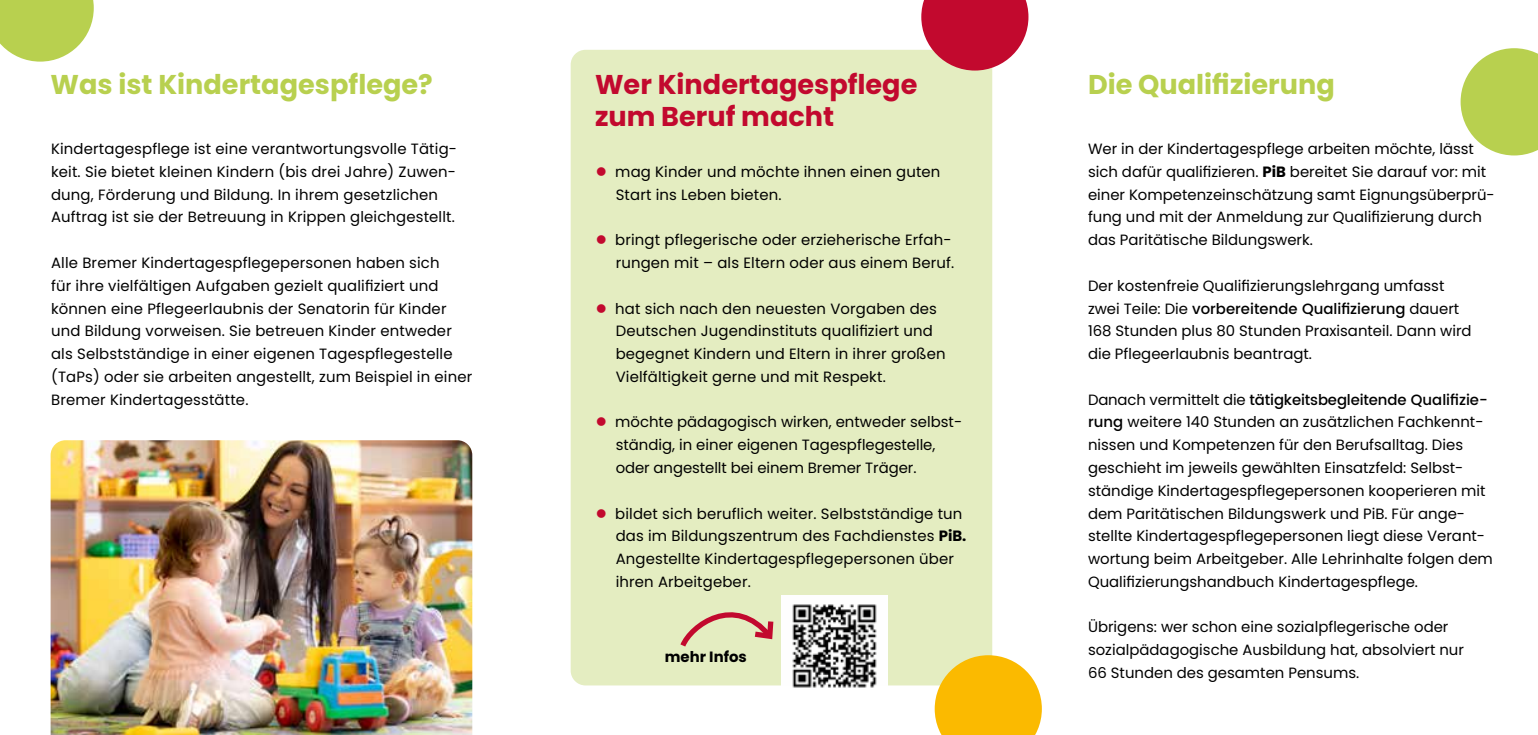
<style>
.page{position:relative;width:1538px;height:735px;background:#fff}
.page>*{position:absolute;margin:0;border:0;box-sizing:border-box;transform-origin:0 0}
.t1{font:700 27.12px "Poppins";color:#b8d04f}
.t2{font:700 27.12px/32.6px "Poppins";color:#c2092e}
.t3{font:14.88px/22.8px "Poppins";color:#000}
.t4{font:700 14.88px "Poppins";color:#000}
.s1{font-weight:700}
.s2{font-weight:500}
</style>
<div class="page">
<div style="left:571px;top:50px;width:421px;height:635px;background:#e4edc1;border-radius:15px"></div>
<svg style="left:1460px;top:48px;width:78px;height:107px"></svg>
<svg style="left:935px;top:655px;width:107px;height:79px"></svg>
<svg style="left:0;top:0;width:94px;height:62px;background:#c2d769"></svg>
<svg style="left:921px;top:0;width:107px;height:70px"></svg>
<img style="left:51px;top:440px;width:421px;height:294px">
<img style="left:782px;top:595px;width:105px;height:93px">
<svg style="left:680px;top:612px;width:94px;height:35px"></svg>
<h1 class="t1" style="left:51px;top:68px;width:384px">Was ist Kindertagespflege?</h1>
<p class="t3" style="left:51px;top:137px;width:407px">Kindertagespflege ist eine verantwortungsvolle Tätig&shy;keit. Sie bietet kleinen Kindern (bis drei Jahre) Zuwen&shy;dung, Förderung und Bildung. In ihrem gesetzlichen Auftrag ist sie der Betreuung in Krippen gleichgestellt.</p>
<p class="t3" style="left:51px;top:251px;width:423px">Alle Bremer Kindertagespflegepersonen haben sich<br>für ihre vielfältigen Aufgaben gezielt qualifiziert und können eine Pflegeerlaubnis der Senatorin für Kinder und Bildung vorweisen. Sie betreuen Kinder entweder als Selbstständige in einer eigenen Tagespflegestelle (TaPs) oder sie arbeiten angestellt, zum Beispiel in einer Bremer Kindertagesstätte.</p>
<h1 class="t2" style="left:595px;top:68px;width:324px">Wer Kindertagespflege zum Beruf macht</h1>
<p class="t3" style="left:615px;top:160px;width:327px">mag Kinder und möchte ihnen einen guten<br>Start ins Leben bieten.</p>
<p class="t3" style="left:615px;top:228px;width:341px">bringt pflegerische oder erzieherische Erfah&shy;rungen mit – als Eltern oder aus einem Beruf.</p>
<p class="t3" style="left:615px;top:297px;width:332px">hat sich nach den neuesten Vorgaben des Deutschen Jugendinstituts qualifiziert und begegnet Kindern und Eltern in ihrer großen Vielfältigkeit gerne und mit Respekt.</p>
<p class="t3" style="left:615px;top:410px;width:348px">möchte pädagogisch wirken, entweder selbst&shy;ständig, in einer eigenen Tagespflegestelle, oder angestellt bei einem Bremer Träger.</p>
<p class="t3" style="left:615px;top:501px;width:353px">bildet sich beruflich weiter. Selbstständige tun das im Bildungszentrum des Fachdienstes <span class="s1">PiB.<br></span>Angestellte Kindertagespflegepersonen über ihren Arbeitgeber.</p>
<p class="t4" style="left:665px;top:648px;width:84px">mehr Infos</p>
<h1 class="t1" style="left:1088px;top:68px;width:248px">Die Qualifizierung</h1>
<p class="t3" style="left:1088px;top:137px;width:408px">Wer in der Kindertagespflege arbeiten möchte, lässt sich dafür qualifizieren. <span class="s1">PiB</span> bereitet Sie darauf vor: mit einer Kompetenzeinschätzung samt Eignungsüberprü&shy;fung und mit der Anmeldung zur Qualifizierung durch das Paritätische Bildungswerk.</p>
<p class="t3" style="left:1088px;top:274px;width:385px">Der kostenfreie Qualifizierungslehrgang umfasst zwei Teile: Die <span class="s2">vorbereitende Qualifizierung</span> dauert 168 Stunden plus 80 Stunden Praxisanteil. Dann wird die Pflegeerlaubnis beantragt.</p>
<p class="t3" style="left:1088px;top:388px;width:406px">Danach vermittelt die <span class="s2">tätigkeitsbegleitende Qualifizie&shy;rung</span> weitere 140 Stunden an zusätzlichen Fachkennt&shy;nissen und Kompetenzen für den Berufsalltag. Dies geschieht im jeweils gewählten Einsatzfeld: Selbst&shy;ständige Kindertagespflegepersonen kooperieren mit dem Paritätischen Bildungswerk und PiB. Für ange&shy;stellte Kindertagespflegepersonen liegt diese Verant&shy;wortung beim Arbeitgeber. Alle Lehrinhalte folgen dem Qualifizierungshandbuch Kindertagespflege.</p>
<p class="t3" style="left:1088px;top:615px;width:377px">Übrigens: wer schon eine sozialpflegerische oder sozialpädagogische Ausbildung hat, absolviert nur<br>66 Stunden des gesamten Pensums.</p>
</div>
